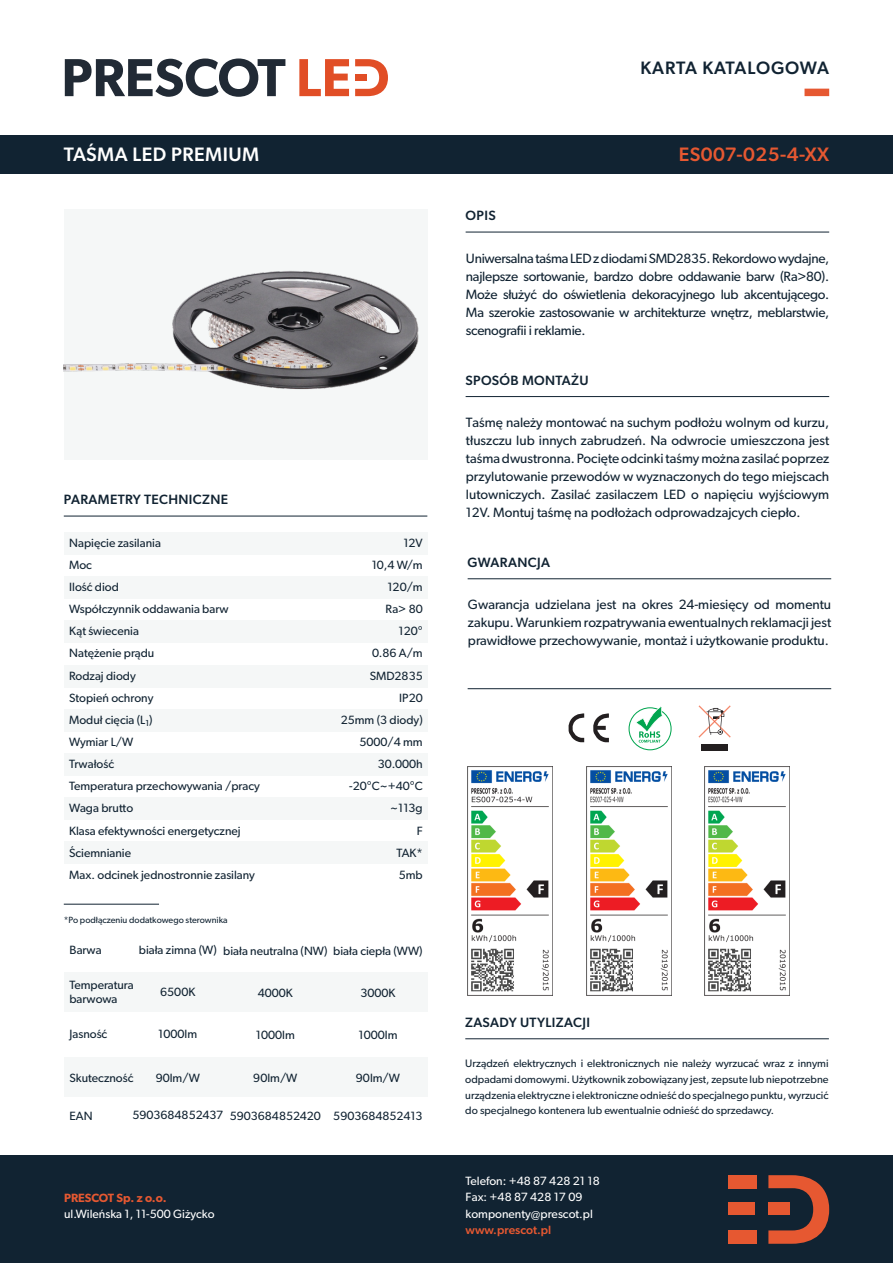
<style>
.page{position:relative;width:893px;height:1263px;background:#fff}
.page>*{position:absolute;margin:0;border:0;box-sizing:border-box;transform-origin:0 0}
.t1{font:500 19.5px "Gibson";letter-spacing:.025em;color:#fff}
.t2{font:500 19.5px "Gibson";letter-spacing:.025em;color:#e65831}
.t3{font:500 18px "Gibson";letter-spacing:.03em;color:#112332}
.t4{font:13.5px/18px "Gibson";color:#112332;text-align:justify}
.t5{font:500 13.5px "Gibson";letter-spacing:.025em;color:#112332}
.t6{font:12px "Gibson";color:#112332}
.t7{font:12px "Gibson";color:#fff}
.t8{font:600 12px "Gibson";color:#e65831}
.t9{font:500 12px "Gibson";color:#e65831}
.t10{font:10.8px/15.8px "Gibson";color:#112332;text-align:justify}
.t11{font:9px "Gibson";color:#112332}
</style>
<div class="page">
<svg style="left:65px;top:58px;width:220px;height:39px"></svg>
<svg style="left:299px;top:59px;width:50px;height:37px"></svg>
<svg style="left:355px;top:59px;width:33px;height:37px"></svg>
<div style="left:804px;top:89px;width:25px;height:7px;background:#e65831"></div>
<div style="left:0;top:135px;width:893px;height:39px;background:#112332"></div>
<div style="left:0;top:1155px;width:893px;height:108px;background:#112332"></div>
<svg style="left:768px;top:1175px;width:61px;height:69px"></svg>
<div style="left:728px;top:1202px;width:26px;height:13px;background:#e65831"></div>
<div style="left:728px;top:1175px;width:29px;height:13px;background:#e65831"></div>
<div style="left:728px;top:1230px;width:29px;height:14px;background:#e65831"></div>
<div style="left:64px;top:532px;width:363px;height:22px;background:#f5f7f7"></div>
<div style="left:64px;top:621px;width:363px;height:22px;background:#f5f7f7"></div>
<div style="left:64px;top:577px;width:363px;height:22px;background:#f5f7f7"></div>
<div style="left:64px;top:665px;width:363px;height:22px;background:#f5f7f7"></div>
<div style="left:64px;top:709px;width:363px;height:23px;background:#f5f7f7"></div>
<div style="left:64px;top:753px;width:363px;height:23px;background:#f5f7f7"></div>
<div style="left:64px;top:797px;width:363px;height:22px;background:#f5f7f7"></div>
<div style="left:64px;top:842px;width:363px;height:22px;background:#f5f7f7"></div>
<img style="left:64px;top:270px;width:355px;height:120px">
<hr style="left:64px;top:516px;width:363px;height:1px;background:#112332">
<hr style="left:64px;top:904px;width:95px;height:1px;background:#112332">
<hr style="left:466px;top:232px;width:363px;height:1px;background:#112332">
<hr style="left:466px;top:396px;width:363px;height:1px;background:#112332">
<hr style="left:468px;top:578px;width:363px;height:1px;background:#112332">
<hr style="left:468px;top:688px;width:363px;height:1px;background:#112332">
<div style="left:702px;top:744px;width:26px;height:6px;background:#231f20"></div>
<svg style="left:698px;top:705px;width:33px;height:33px"></svg>
<svg style="left:629px;top:706px;width:43px;height:44px"></svg>
<svg style="left:568px;top:713px;width:16px;height:29px"></svg>
<svg style="left:593px;top:713px;width:16px;height:29px"></svg>
<div style="left:64px;top:972px;width:364px;height:40px;background:#f5f7f7"></div>
<div style="left:64px;top:1057px;width:364px;height:40px;background:#f5f7f7"></div>
<hr style="left:465px;top:1038px;width:364px;height:1px;background:#112332">
<img style="left:468px;top:766px;width:85px;height:230px">
<img style="left:586px;top:766px;width:85px;height:230px">
<img style="left:704px;top:766px;width:85px;height:230px">
<p class="t3" style="left:641px;top:57px;width:190px">KARTA KATALOGOWA</p>
<p class="t1" style="left:64px;top:143px;width:197px">TAŚMA LED PREMIUM</p>
<p class="t2" style="left:679px;top:143px;width:152px">ES007-025-4-XX</p>
<p class="t5" style="left:466px;top:207px;width:32px">OPIS</p>
<p class="t4" style="left:466px;top:249px;width:365px">Uniwersalna taśma LED z diodami SMD2835. Rekordowo wydajne, najlepsze sortowanie, bardzo dobre oddawanie barw (Ra&gt;80).<br>Może służyć do oświetlenia dekoracyjnego lub akcentującego.<br>Ma szerokie zastosowanie w architekturze wnętrz, meblarstwie, scenografii i reklamie.</p>
<p class="t5" style="left:64px;top:491px;width:166px">PARAMETRY TECHNICZNE</p>
<p class="t6" style="left:69px;top:535px;width:93px">Napięcie zasilania</p>
<p class="t6" style="left:69px;top:558px;width:24px">Moc</p>
<p class="t6" style="left:69px;top:580px;width:51px">Ilość diod</p>
<p class="t6" style="left:69px;top:602px;width:161px">Współczynnik oddawania barw</p>
<p class="t6" style="left:69px;top:624px;width:71px">Kąt świecenia</p>
<p class="t6" style="left:69px;top:646px;width:87px">Natężenie prądu</p>
<p class="t6" style="left:69px;top:668px;width:68px">Rodzaj diody</p>
<p class="t6" style="left:69px;top:690px;width:86px">Stopień ochrony</p>
<p class="t6" style="left:69px;top:712px;width:85px">Moduł cięcia (L<sub>1</sub>)</p>
<p class="t6" style="left:69px;top:735px;width:66px">Wymiar L/W</p>
<p class="t6" style="left:69px;top:757px;width:46px">Trwałość</p>
<p class="t6" style="left:69px;top:779px;width:192px">Temperatura przechowywania /pracy</p>
<p class="t6" style="left:69px;top:801px;width:66px">Waga brutto</p>
<p class="t6" style="left:69px;top:823px;width:173px">Klasa efektywności energetycznej</p>
<p class="t6" style="left:69px;top:845px;width:63px">Ściemnianie</p>
<p class="t6" style="left:69px;top:867px;width:187px">Max. odcinek jednostronnie zasilany</p>
<p class="t11" style="left:64px;top:914px;width:165px">*Po podłączeniu dodatkowego sterownika</p>
<p class="t6" style="left:403px;top:535px;width:21px">12V</p>
<p class="t6" style="left:372px;top:558px;width:53px">10,4 W/m</p>
<p class="t6" style="left:387px;top:580px;width:37px">120/m</p>
<p class="t6" style="left:385px;top:602px;width:39px">Ra&gt; 80</p>
<p class="t6" style="left:398px;top:624px;width:26px">120°</p>
<p class="t6" style="left:372px;top:646px;width:52px">0.86 A/m</p>
<p class="t6" style="left:370px;top:668px;width:55px">SMD2835</p>
<p class="t6" style="left:399px;top:690px;width:25px">IP20</p>
<p class="t6" style="left:341px;top:712px;width:84px">25mm (3 diody)</p>
<p class="t6" style="left:359px;top:735px;width:65px">5000/4 mm</p>
<p class="t6" style="left:378px;top:757px;width:46px">30.000h</p>
<p class="t6" style="left:349px;top:779px;width:75px">-20°C~+40°C</p>
<p class="t6" style="left:390px;top:801px;width:34px">~113g</p>
<p class="t6" style="left:417px;top:823px;width:7px">F</p>
<p class="t6" style="left:396px;top:845px;width:28px">TAK*</p>
<p class="t6" style="left:399px;top:867px;width:25px">5mb</p>
<p class="t6" style="left:139px;top:943px;width:79px">biała zimna (W)</p>
<p class="t6" style="left:160px;top:985px;width:37px">6500K</p>
<p class="t6" style="left:158px;top:1027px;width:40px">1000lm</p>
<p class="t6" style="left:156px;top:1070px;width:46px">90lm/W</p>
<p class="t6" style="left:132px;top:1108px;width:92px">5903684852437</p>
<p class="t6" style="left:223px;top:943px;width:106px">biała neutralna (NW)</p>
<p class="t6" style="left:258px;top:985px;width:37px">4000K</p>
<p class="t6" style="left:256px;top:1027px;width:40px">1000lm</p>
<p class="t6" style="left:253px;top:1071px;width:46px">90lm/W</p>
<p class="t6" style="left:230px;top:1108px;width:93px">5903684852420</p>
<p class="t6" style="left:333px;top:943px;width:91px">biała ciepła (WW)</p>
<p class="t6" style="left:360px;top:985px;width:37px">3000K</p>
<p class="t6" style="left:358px;top:1027px;width:40px">1000lm</p>
<p class="t6" style="left:356px;top:1071px;width:46px">90lm/W</p>
<p class="t6" style="left:333px;top:1108px;width:91px">5903684852413</p>
<p class="t6" style="left:69px;top:943px;width:34px">Barwa</p>
<p class="t6" style="left:69px;top:978px;width:66px">Temperatura</p>
<p class="t6" style="left:69px;top:991px;width:49px">barwowa</p>
<p class="t6" style="left:69px;top:1027px;width:39px">Jasność</p>
<p class="t6" style="left:69px;top:1070px;width:66px">Skuteczność</p>
<p class="t6" style="left:69px;top:1109px;width:25px">EAN</p>
<p class="t8" style="left:64px;top:1190px;width:104px">PRESCOT Sp. z o.o.</p>
<p class="t7" style="left:64px;top:1207px;width:152px">ul.Wileńska 1, 11-500 Giżycko</p>
<p class="t5" style="left:466px;top:372px;width:125px">SPOSÓB MONTAŻU</p>
<p class="t4" style="left:466px;top:413px;width:365px">Taśmę należy montować na suchym podłożu wolnym od kurzu, tłuszczu lub innych zabrudzeń. Na odwrocie umieszczona jest taśma dwustronna. Pocięte odcinki taśmy można zasilać poprzez przylutowanie przewodów w wyznaczonych do tego miejscach lutowniczych. Zasilać zasilaczem LED o napięciu wyjściowym 12V. Montuj taśmę na podłożach odprowadzajcych ciepło.</p>
<p class="t5" style="left:468px;top:554px;width:84px">GWARANCJA</p>
<p class="t4" style="left:468px;top:595px;width:365px">Gwarancja udzielana jest na okres 24-miesięcy od momentu zakupu. Warunkiem rozpatrywania ewentualnych reklamacji jest prawidłowe przechowywanie, montaż i użytkowanie produktu.</p>
<p class="t5" style="left:465px;top:1014px;width:126px">ZASADY UTYLIZACJI</p>
<p class="t10" style="left:465px;top:1055px;width:365px">Urządzeń elektrycznych i elektronicznych nie należy wyrzucać wraz z innymi odpadami domowymi. Użytkownik zobowiązany jest, zepsute lub niepotrzebne urządzenia elektryczne i elektroniczne odnieść do specjalnego punktu, wyrzucić do specjalnego kontenera lub ewentualnie odnieść do sprzedawcy.</p>
<p class="t7" style="left:466px;top:1173px;width:136px">Telefon: +48 87 428 21 18</p>
<p class="t7" style="left:466px;top:1190px;width:118px">Fax: +48 87 428 17 09</p>
<p class="t7" style="left:466px;top:1206px;width:129px">komponenty@prescot.pl</p>
<p class="t9" style="left:466px;top:1223px;width:87px">www.prescot.pl</p>
</div>
